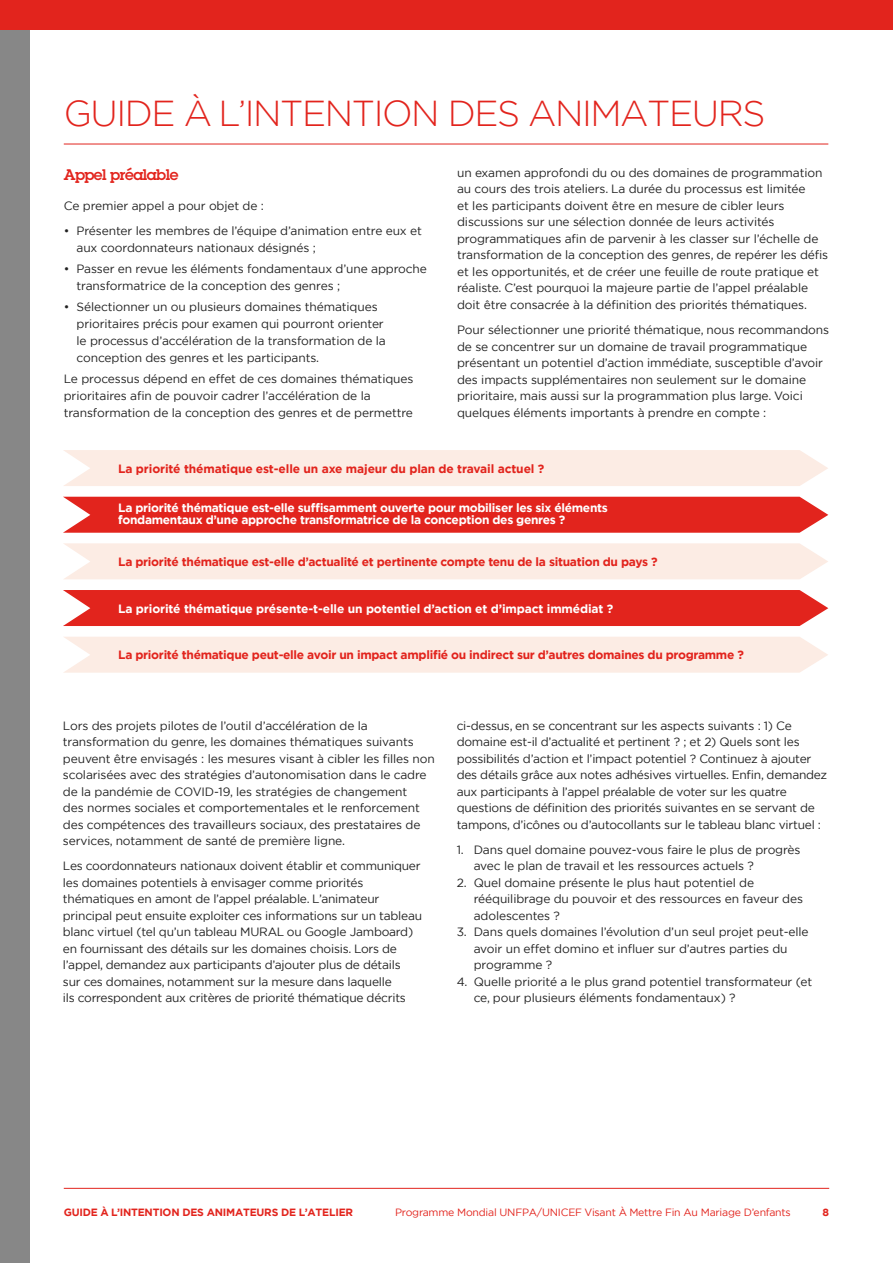
<style>
.page{position:relative;width:893px;height:1263px;background:#fff}
.page>*{position:absolute;margin:0;border:0;box-sizing:border-box;transform-origin:0 0}
.t1{font:300 36px "Gotham";letter-spacing:-.04em;color:#e2241d}
.t2{font:600 15px "Lubalin Graph Std";letter-spacing:-.03em;color:#e2241d}
.t3{font:12px/16.5px "Gotham";letter-spacing:-.01em;color:#222}
.t4{font:700 12px "Gotham";letter-spacing:-.025em;color:#e2241d}
.t5{font:700 12px/12px "Gotham";letter-spacing:-.025em;color:#fff}
.t6{font:10.5px "Gotham";letter-spacing:-.02em;color:#e2241d}
.t7{font:700 10.5px "Gotham";letter-spacing:-.02em;color:#e2241d}
</style>
<div class="page">
<div style="left:0;top:17px;width:30px;height:1246px;background:#878787"></div>
<div style="left:0;top:0;width:893px;height:30px;background:#e2241d"></div>
<hr style="left:64px;top:1188px;width:765px;height:1px;background:#e2241d">
<div style="left:63px;top:450px;width:765px;height:36px;background:#fcece4"></div>
<div style="left:63px;top:543px;width:765px;height:36px;background:#fcece4"></div>
<div style="left:63px;top:637px;width:765px;height:36px;background:#fcece4"></div>
<div style="left:63px;top:497px;width:765px;height:36px;background:#e2241d"></div>
<div style="left:63px;top:590px;width:765px;height:36px;background:#e2241d"></div>
<hr style="left:64px;top:144px;width:764px;height:1px;background:#e2241d">
<h1 class="t1" style="left:64px;top:91px;width:703px">GUIDE À L’INTENTION DES ANIMATEURS</h1>
<p class="t2" style="left:64px;top:165px;width:116px">Appel préalable</p>
<p class="t3" style="left:64px;top:197px;width:202px">Ce premier appel a pour objet de :</p>
<p class="t3" style="left:77px;top:222px;width:347px;line-height:17px;text-indent:-13px">• Présenter les membres de l’équipe d’animation entre eux et aux coordonnateurs nationaux désignés ;</p>
<p class="t3" style="left:77px;top:260px;width:352px;line-height:17px;text-indent:-13px">• Passer en revue les éléments fondamentaux d’une approche transformatrice de la conception des genres ;</p>
<p class="t3" style="left:77px;top:298px;width:311px;line-height:17px;text-indent:-13px">• Sélectionner un ou plusieurs domaines thématiques prioritaires précis pour examen qui pourront orienter le processus d’accélération de la transformation de la conception des genres et les participants.</p>
<p class="t3" style="left:64px;top:370px;width:351px;line-height:17px">Le processus dépend en effet de ces domaines thématiques prioritaires afin de pouvoir cadrer l’accélération de la transformation de la conception des genres et de permettre</p>
<p class="t3" style="left:457px;top:164px;width:373px">un examen approfondi du ou des domaines de programmation au cours des trois ateliers. La durée du processus est limitée<br>et les participants doivent être en mesure de cibler leurs discussions sur une sélection donnée de leurs activités programmatiques afin de parvenir à les classer sur l’échelle de transformation de la conception des genres, de repérer les défis et les opportunités, et de créer une feuille de route pratique et réaliste. C’est pourquoi la majeure partie de l’appel préalable doit être consacrée à la définition des priorités thématiques.</p>
<p class="t3" style="left:457px;top:321px;width:373px">Pour sélectionner une priorité thématique, nous recommandons de se concentrer sur un domaine de travail programmatique présentant un potentiel d’action immédiate, susceptible d’avoir des impacts supplémentaires non seulement sur le domaine prioritaire, mais aussi sur la programmation plus large. Voici quelques éléments importants à prendre en compte :</p>
<p class="t4" style="left:118px;top:461px;width:428px">La priorité thématique est-elle un axe majeur du plan de travail actuel ?</p>
<p class="t5" style="left:118px;top:501px;width:491px">La priorité thématique est-elle suffisamment ouverte pour mobiliser les six éléments fondamentaux d’une approche transformatrice de la conception des genres ?</p>
<p class="t4" style="left:118px;top:554px;width:541px">La priorité thématique est-elle d’actualité et pertinente compte tenu de la situation du pays ?</p>
<p class="t5" style="left:118px;top:602px;width:497px">La priorité thématique présente-t-elle un potentiel d’action et d’impact immédiat ?</p>
<p class="t4" style="left:118px;top:647px;width:627px">La priorité thématique peut-elle avoir un impact amplifié ou indirect sur d’autres domaines du programme ?</p>
<p class="t3" style="left:63px;top:717px;width:373px">Lors des projets pilotes de l’outil d’accélération de la transformation du genre, les domaines thématiques suivants peuvent être envisagés : les mesures visant à cibler les filles non scolarisées avec des stratégies d’autonomisation dans le cadre de la pandémie de COVID-19, les stratégies de changement<br>des normes sociales et comportementales et le renforcement des compétences des travailleurs sociaux, des prestataires de services, notamment de santé de première ligne.</p>
<p class="t3" style="left:63px;top:857px;width:361px">Les coordonnateurs nationaux doivent établir et communiquer les domaines potentiels à envisager comme priorités thématiques en amont de l’appel préalable. L’animateur principal peut ensuite exploiter ces informations sur un tableau blanc virtuel (tel qu’un tableau MURAL ou Google Jamboard) en fournissant des détails sur les domaines choisis. Lors de l’appel, demandez aux participants d’ajouter plus de détails<br>sur ces domaines, notamment sur la mesure dans laquelle<br>ils correspondent aux critères de priorité thématique décrits</p>
<p class="t3" style="left:457px;top:717px;width:372px">ci-dessus, en se concentrant sur les aspects suivants : 1) Ce domaine est-il d’actualité et pertinent ? ; et 2) Quels sont les possibilités d’action et l’impact potentiel ? Continuez à ajouter des détails grâce aux notes adhésives virtuelles. Enfin, demandez aux participants à l’appel préalable de voter sur les quatre questions de définition des priorités suivantes en se servant de tampons, d’icônes ou d’autocollants sur le tableau blanc virtuel :</p>
<p class="t3" style="left:474px;top:841px;width:328px;text-indent:-17px">1. Dans quel domaine pouvez-vous faire le plus de progrès avec le plan de travail et les ressources actuels ?</p>
<p class="t3" style="left:474px;top:874px;width:331px;text-indent:-17px">2. Quel domaine présente le plus haut potentiel de rééquilibrage du pouvoir et des ressources en faveur des adolescentes ?</p>
<p class="t3" style="left:474px;top:923px;width:337px;text-indent:-17px">3. Dans quels domaines l’évolution d’un seul projet peut-elle avoir un effet domino et influer sur d’autres parties du programme ?</p>
<p class="t3" style="left:474px;top:973px;width:340px;text-indent:-17px">4. Quelle priorité a le plus grand potentiel transformateur (et ce, pour plusieurs éléments fondamentaux) ?</p>
<p class="t7" style="left:64px;top:1205px;width:291px">GUIDE À L’INTENTION DES ANIMATEURS DE L’ATELIER</p>
<p class="t6" style="left:395px;top:1206px;width:397px">Programme Mondial UNFPA/UNICEF Visant À Mettre Fin Au Mariage D’enfants</p>
<p class="t7" style="left:823px;top:1205px;width:8px">8</p>
</div>
